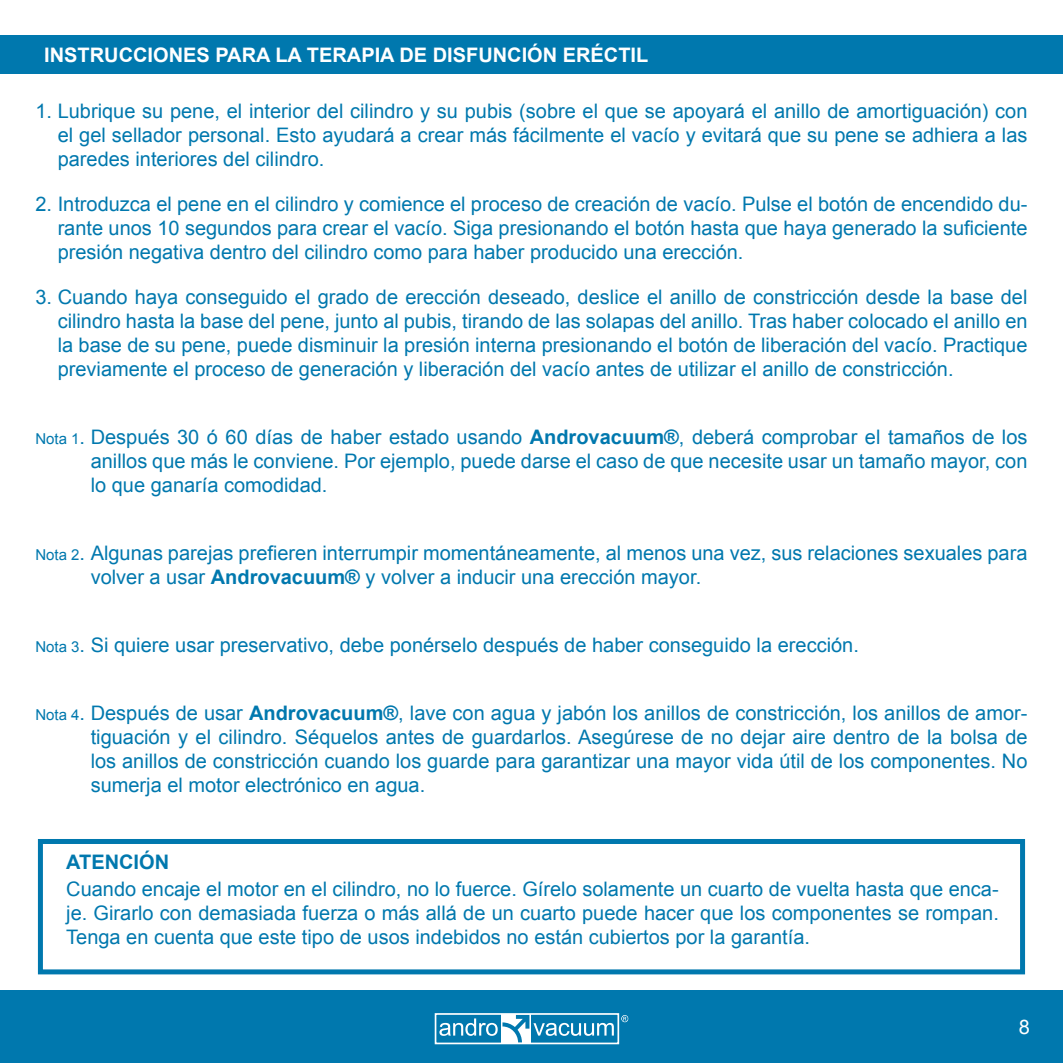
<style>
.page{position:relative;width:1063px;height:1063px;background:#fff}
.page>*{position:absolute;margin:0;border:0;box-sizing:border-box;transform-origin:0 0}
.Texto_Corrido{font:20px/24px "Arial";color:#0078ae;text-align:justify}
.Texto_Corrido-2{font:700 20px "Arial";color:#fff}
.Texto_Corrido-3{font:700 20px "Arial";color:#0078ae}
.Texto_Corrido-4{font:20px "Arial";color:#fff}
.s1{font-size:15px}
.s2{font-weight:700}
</style>
<div class="page">
<div style="left:0;top:990px;width:1063px;height:73px;background:#0078ae"></div>
<svg style="left:621px;top:1015px;width:7px;height:7px"></svg>
<div style="left:435px;top:1013px;width:184px;height:31px;border:2px solid #fff"></div>
<svg style="left:439px;top:1015px;width:175px;height:28px"></svg>
<div style="left:36px;top:35px;width:1027px;height:39px;background:#0078ae"></div>
<div style="left:38px;top:839px;width:987px;height:135px;border:5px solid #0078ae"></div>
<div style="left:0;top:35px;width:36px;height:39px;background:#0078ae"></div>
<p class="Texto_Corrido-2" style="left:44px;top:41px;width:606px">INSTRUCCIONES PARA LA TERAPIA DE DISFUNCIÓN ERÉCTIL</p>
<p class="Texto_Corrido" style="left:58px;top:99px;width:971px;text-indent:-22px">1. Lubrique su pene, el interior del cilindro y su pubis (sobre el que se apoyará el anillo de amortiguación) con el gel sellador personal. Esto ayudará a crear más fácilmente el vacío y evitará que su pene se adhiera a las paredes interiores del cilindro.</p>
<p class="Texto_Corrido" style="left:58px;top:192px;width:971px;text-indent:-22px">2. Introduzca el pene en el cilindro y comience el proceso de creación de vacío. Pulse el botón de encendido du&shy;rante unos 10 segundos para crear el vacío. Siga presionando el botón hasta que haya generado la suficiente presión negativa dentro del cilindro como para haber producido una erección.</p>
<p class="Texto_Corrido" style="left:58px;top:285px;width:971px;text-indent:-22px">3. Cuando haya conseguido el grado de erección deseado, deslice el anillo de constricción desde la base del cilindro hasta la base del pene, junto al pubis, tirando de las solapas del anillo. Tras haber colocado el anillo en la base de su pene, puede disminuir la presión interna presionando el botón de liberación del vacío. Practique previamente el proceso de generación y liberación del vacío antes de utilizar el anillo de constricción.</p>
<p class="Texto_Corrido" style="left:91px;top:425px;width:938px;text-indent:-55px"><span class="s1">Nota 1</span>. Después 30 ó 60 días de haber estado usando <span class="s2">Androvacuum®</span>, deberá comprobar el tamaños de los anillos que más le conviene. Por ejemplo, puede darse el caso de que necesite usar un tamaño mayor, con lo que ganaría comodidad.</p>
<p class="Texto_Corrido" style="left:91px;top:541px;width:938px;text-indent:-55px"><span class="s1">Nota 2</span>. Algunas parejas prefieren interrumpir momentáneamente, al menos una vez, sus relaciones sexuales para volver a usar <span class="s2">Androvacuum®</span> y volver a inducir una erección mayor.</p>
<p class="Texto_Corrido" style="left:35px;top:633px;width:825px"><span class="s1">Nota 3</span>. Si quiere usar preservativo, debe ponérselo después de haber conseguido la erección.</p>
<p class="Texto_Corrido" style="left:91px;top:701px;width:938px;text-indent:-55px"><span class="s1">Nota 4</span>. Después de usar <span class="s2">Androvacuum®</span>, lave con agua y jabón los anillos de constricción, los anillos de amor&shy;tiguación y el cilindro. Séquelos antes de guardarlos. Asegúrese de no dejar aire dentro de la bolsa de los anillos de constricción cuando los guarde para garantizar una mayor vida útil de los componentes. No sumerja el motor electrónico en agua.</p>
<p class="Texto_Corrido-3" style="left:66px;top:847px;width:104px">ATENCIÓN</p>
<p class="Texto_Corrido" style="left:66px;top:877px;width:934px">Cuando encaje el motor en el cilindro, no lo fuerce. Gírelo solamente un cuarto de vuelta hasta que enca&shy;je. Girarlo con demasiada fuerza o más allá de un cuarto puede hacer que los componentes se rompan.<br>Tenga en cuenta que este tipo de usos indebidos no están cubiertos por la garantía.</p>
<p class="Texto_Corrido-4" style="left:1019px;top:1013px;width:13px">8</p>
<p class="Texto_Corrido-4" style="left:1020px;top:1014px;width:13px">7</p>
</div>
